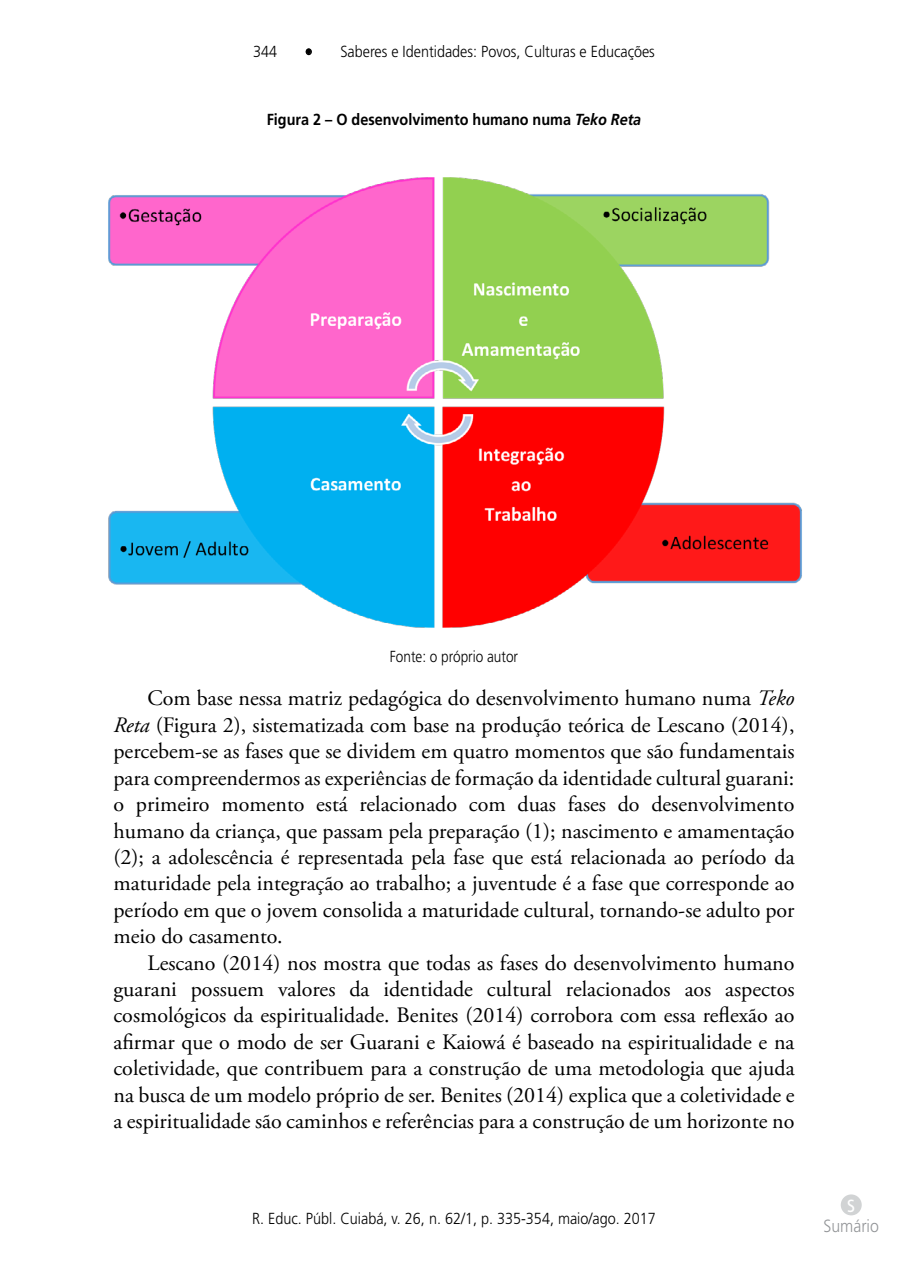
<style>
.page{position:relative;width:908px;height:1276px;background:#fff}
.page>*{position:absolute;margin:0;border:0;box-sizing:border-box;transform-origin:0 0}
._00_CORPO_Texto_EDUC{font:22px/26.4px "Adobe Garamond Pro";color:#000;text-align:justify}
.t1{font:300 17.6px "Frutiger LT Std";color:#939598;scale:.9 1}
.t2{font:17.6px "Frutiger LT Std";color:#fff;scale:.9 1}
._04_LEGENDA_EDUCA{font:300 16px "Frutiger LT Std";color:#000;scale:.9 1}
._04_Tabela_TÍTULO_ED{font:700 16px "Frutiger LT Std";color:#000;scale:.9 1}
._04_LEGENDA_EDUCA-2{font:300 16px "Frutiger LT Std";color:#000;scale:.85 1}
.s1{font-style:italic}
</style>
<div class="page">
<div style="left:305px;top:48px;width:7px;height:7px;border:1px solid #000;border-radius:50%"></div>
<img style="left:108px;top:177px;width:694px;height:451px">
<div style="left:840px;top:1194px;width:21px;height:21px;background:#d1d3d4;border-radius:50%"></div>
<p class="_04_LEGENDA_EDUCA" style="left:253px;top:43px;width:28px">344</p>
<p class="_04_LEGENDA_EDUCA" style="left:305px;top:43px;width:390px">• Saberes e Identidades: Povos, Culturas e Educações</p>
<p class="_04_Tabela_TÍTULO_ED" style="left:266px;top:110px;width:417px">Figura 2 – O desenvolvimento humano numa <span class="s1">Teko Reta</span></p>
<p class="_04_LEGENDA_EDUCA-2" style="left:389px;top:647px;width:152px">Fonte: o próprio autor</p>
<p class="_00_CORPO_Texto_EDUC" style="left:113px;top:686px;width:682px;text-indent:34px">Com base nessa matriz pedagógica do desenvolvimento humano numa <span class="s1">Teko Reta</span> (Figura 2), sistematizada com base na produção teórica de Lescano (2014), percebem-se as fases que se dividem em quatro momentos que são fundamentais para compreendermos as experiências de formação da identidade cultural guarani: o primeiro momento está relacionado com duas fases do desenvolvimento humano da criança, que passam pela preparação (1); nascimento e amamentação (2); a adolescência é representada pela fase que está relacionada ao período da maturidade pela integração ao trabalho; a juventude é a fase que corresponde ao período em que o jovem consolida a maturidade cultural, tornando-se adulto por meio do casamento.</p>
<p class="_00_CORPO_Texto_EDUC" style="left:113px;top:950px;width:682px;text-indent:34px">Lescano (2014) nos mostra que todas as fases do desenvolvimento humano guarani possuem valores da identidade cultural relacionados aos aspectos cosmológicos da espiritualidade. Benites (2014) corrobora com essa reflexão ao afirmar que o modo de ser Guarani e Kaiowá é baseado na espiritualidade e na coletividade, que contribuem para a construção de uma metodologia que ajuda na busca de um modelo próprio de ser. Benites (2014) explica que a coletividade e a espiritualidade são caminhos e referências para a construção de um horizonte no</p>
<p class="_04_LEGENDA_EDUCA" style="left:252px;top:1210px;width:449px">R. Educ. Públ. Cuiabá, v. 26, n. 62/1, p. 335-354, maio/ago. 2017</p>
<p class="t2" style="left:846px;top:1195px;width:10px">S</p>
<p class="t1" style="left:823px;top:1215px;width:63px">Sumário</p>
</div>
